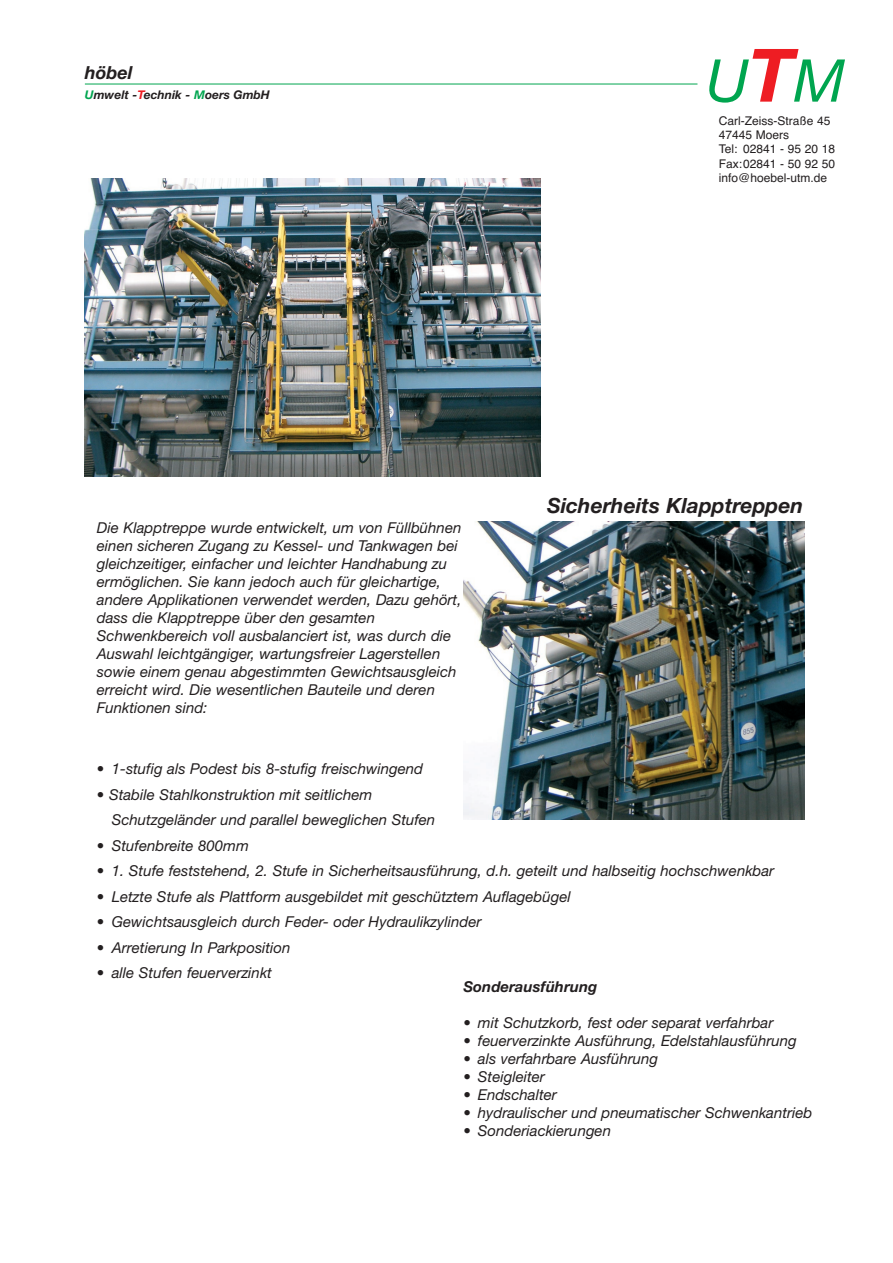
<style>
.page{position:relative;width:893px;height:1263px;background:#fff}
.page>*{position:absolute;margin:0;border:0;box-sizing:border-box;transform-origin:0 0}
.t1{font:italic 700 21px "Helvetica Neue";color:#231f20}
.t2{font:italic 700 18px "Helvetica Neue";color:#231f20}
.t3{font:italic 15px/18px "Helvetica Neue";color:#231f20}
.t4{font:italic 700 15px "Helvetica Neue";color:#231f20}
.t5{font:12px/14.4px "Helvetica";color:#231f20}
.t6{font:italic 700 12px "Helvetica Neue";color:#231f20}
.s1{color:#00a54f}
.s2{color:#ee1d23}
</style>
<div class="page">
<svg style="left:709px;top:49px;width:136px;height:54px"></svg>
<hr style="left:85px;top:84px;width:612px;height:1px;background:#00a54f">
<img style="left:463px;top:522px;width:341px;height:297px">
<img style="left:85px;top:179px;width:455px;height:297px">
<p class="t2" style="left:85px;top:66px;width:49px">höbel</p>
<p class="t6" style="left:85px;top:91px;width:186px"><span class="s1">U</span>mwelt -<span class="s2">T</span>echnik - <span class="s1">M</span>oers GmbH</p>
<p class="t5" style="left:718px;top:114px;width:118px">Carl-Zeiss-Straße 45<br>47445 Moers<br>Tel: 02841 - 95 20 18<br>Fax:02841 - 50 92 50 info@hoebel-utm.de</p>
<p class="t3" style="left:97px;top:520px;width:366px">Die Klapptreppe wurde entwickelt, um von Füllbühnen einen sicheren Zugang zu Kessel- und Tankwagen bei gleichzeitiger, einfacher und leichter Handhabung zu ermöglichen. Sie kann jedoch auch für gleichartige, andere Applikationen verwendet werden, Dazu gehört, dass die Klapptreppe über den gesamten Schwenkbereich voll ausbalanciert ist, was durch die Auswahl leichtgängiger, wartungsfreier Lagerstellen sowie einem genau abgestimmten Gewichtsausgleich erreicht wird. Die wesentlichen Bauteile und deren Funktionen sind:</p>
<h1 class="t1" style="left:547px;top:498px;width:258px">Sicherheits Klapptreppen</h1>
<p class="t3" style="left:97px;top:762px;width:327px">• 1-stufig als Podest bis 8-stufig freischwingend</p>
<p class="t3" style="left:112px;top:783px;width:325px;line-height:25.5px;text-indent:-15px">• Stabile Stahlkonstruktion mit seitlichem<br>Schutzgeländer und parallel beweglichen Stufen</p>
<p class="t3" style="left:97px;top:838px;width:153px">• Stufenbreite 800mm</p>
<p class="t3" style="left:97px;top:864px;width:678px">• 1. Stufe feststehend, 2. Stufe in Sicherheitsausführung, d.h. geteilt und halbseitig hochschwenkbar</p>
<p class="t3" style="left:97px;top:889px;width:475px">• Letzte Stufe als Plattform ausgebildet mit geschütztem Auflagebügel</p>
<p class="t3" style="left:97px;top:915px;width:386px">• Gewichtsausgleich durch Feder- oder Hydraulikzylinder</p>
<p class="t3" style="left:97px;top:940px;width:195px">• Arretierung In Parkposition</p>
<p class="t3" style="left:97px;top:966px;width:176px">• alle Stufen feuerverzinkt</p>
<p class="t4" style="left:463px;top:982px;width:135px">Sonderausführung</p>
<p class="t3" style="left:463px;top:1015px;width:311px">• mit Schutzkorb, fest oder separat verfahrbar</p>
<p class="t3" style="left:463px;top:1033px;width:335px">• feuerverzinkte Ausführung, Edelstahlausführung</p>
<p class="t3" style="left:463px;top:1051px;width:196px">• als verfahrbare Ausführung</p>
<p class="t3" style="left:463px;top:1069px;width:83px">• Steigleiter</p>
<p class="t3" style="left:463px;top:1087px;width:95px">• Endschalter</p>
<p class="t3" style="left:463px;top:1105px;width:350px">• hydraulischer und pneumatischer Schwenkantrieb</p>
<p class="t3" style="left:463px;top:1123px;width:149px">• Sonderiackierungen</p>
</div>
